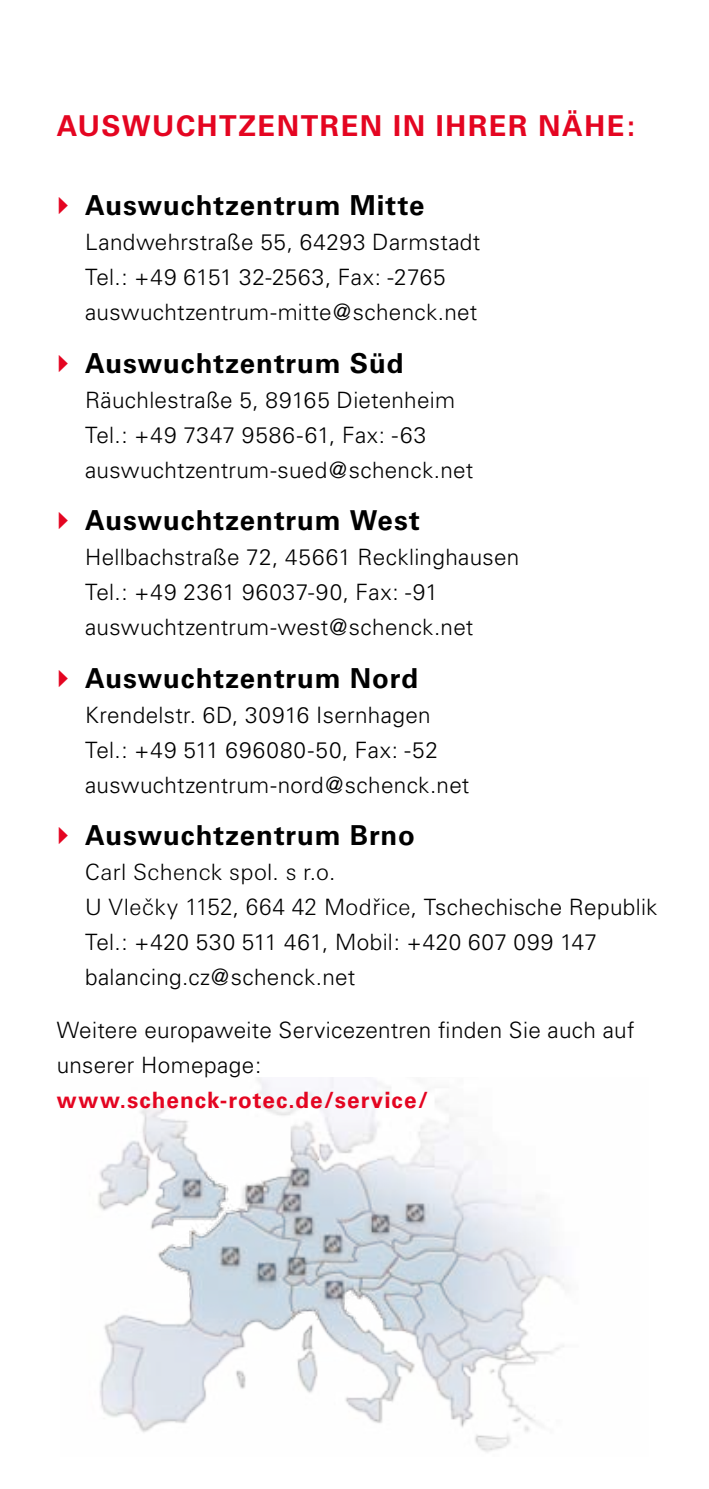
<style>
.page{position:relative;width:709px;height:1489px;background:#fff}
.page>*{position:absolute;margin:0;border:0;box-sizing:border-box;transform-origin:0 0}
.t1{font:700 28.75px "Univers";letter-spacing:.055em;color:#e40521}
.t2{font:700 27.5px "Univers";letter-spacing:.035em;color:#000}
.t3{font:300 22.5px/35px "Univers";letter-spacing:.015em;color:#000}
.t4{font:300 22.5px/35px "Univers Next W1 G";letter-spacing:.02em;color:#000}
.t5{font:700 22.5px "Univers";letter-spacing:.045em;color:#e40521}
.s1{color:#e40521}
.s2{font-family:"Univers"}
</style>
<div class="page">
<img style="left:98px;top:1077px;width:466px;height:375px">
<hr style="left:708px;top:193px;width:1px;height:503px;background:#e40521">
<p class="t1" style="left:57px;top:109px;width:580px">Auswuchtzentren in Ihrer Nähe:</p>
<p class="t2" style="left:57px;top:189px;width:369px"><span class="s1">▶</span> Auswuchtzentrum Mitte</p>
<p class="t3" style="left:85px;top:224px;width:397px">Landwehrstraße 55, 64293 Darmstadt<br>Tel.: +49 6151 32-2563, Fax: -2765 auswuchtzentrum-mitte@schenck.net</p>
<p class="t2" style="left:57px;top:347px;width:348px"><span class="s1">▶</span> Auswuchtzentrum Süd</p>
<p class="t3" style="left:85px;top:382px;width:389px">Räuchlestraße 5, 89165 Dietenheim<br>Tel.: +49 7347 9586-61, Fax: -63 auswuchtzentrum-sued@schenck.net</p>
<p class="t2" style="left:57px;top:504px;width:364px"><span class="s1">▶</span> Auswuchtzentrum West</p>
<p class="t3" style="left:85px;top:539px;width:436px">Hellbachstraße 72, 45661 Recklinghausen<br>Tel.: +49 2361 96037-90, Fax: -91 auswuchtzentrum-west@schenck.net</p>
<p class="t2" style="left:57px;top:662px;width:363px"><span class="s1">▶</span> Auswuchtzentrum Nord</p>
<p class="t3" style="left:85px;top:697px;width:386px">Krendelstr. 6D, 30916 Isernhagen<br>Tel.: +49 511 696080-50, Fax: -52 auswuchtzentrum-nord@schenck.net</p>
<p class="t2" style="left:57px;top:819px;width:360px"><span class="s1">▶</span> Auswuchtzentrum Brno</p>
<p class="t4" style="left:85px;top:854px;width:574px">Carl Schenck spol. s r.o.<br>U Vlečky 1152, 664 42 Modřice, <span class="s2">Tschechische Republik</span></p>
<p class="t3" style="left:85px;top:924px;width:513px">Tel.: +420 530 511 461, Mobil: +420 607 099 147 balancing.cz@schenck.net</p>
<p class="t3" style="left:57px;top:1012px;width:579px">Weitere europaweite Servicezentren finden Sie auch auf unserer Homepage:</p>
<p class="t5" style="left:57px;top:1086px;width:373px">www.schenck-rotec.de/service/</p>
</div>
